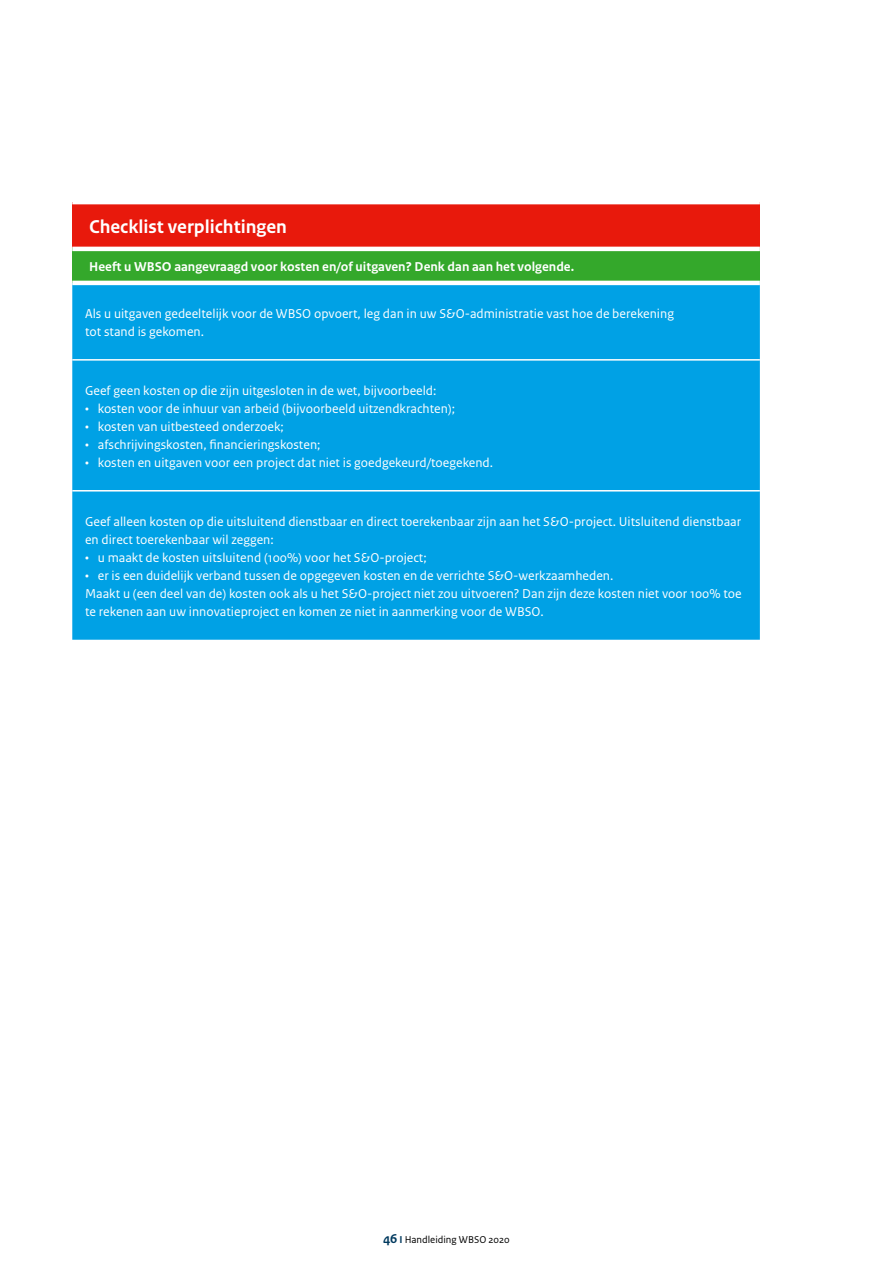
<style>
.page{position:relative;width:893px;height:1263px;background:#fff}
.page>*{position:absolute;margin:0;border:0;box-sizing:border-box;transform-origin:0 0}
.Tabel_Koppen{font:700 19.5px "Rijksoverheid Sans Text";color:#fff}
.Tabeltekst-wit{font:13.5px/18px "Rijksoverheid Sans Text";color:#fff}
.Tabel_Koppen-2{font:700 13.5px "Rijksoverheid Sans Text";color:#fff}
.t1{font:10.5px "Rijksoverheid Sans Text";color:#000}
.s1{font-weight:700;font-size:13.5px;color:#00395e}
.s2{font-weight:700;color:#00395e}
</style>
<div class="page">
<div style="left:72px;top:202px;width:688px;height:47px;background:#e8190c"></div>
<div style="left:72px;top:249px;width:688px;height:34px;background:#34a82b"></div>
<div style="left:72px;top:285px;width:688px;height:355px;background:#00a1e5"></div>
<hr style="left:72px;top:200px;width:688px;height:4px;background:#fff">
<hr style="left:72px;top:247px;width:688px;height:4px;background:#fff">
<hr style="left:72px;top:359px;width:688px;height:2px;background:#fff">
<hr style="left:72px;top:490px;width:688px;height:1px;background:#fff">
<hr style="left:72px;top:281px;width:688px;height:4px;background:#fff">
<p class="Tabel_Koppen" style="left:89px;top:216px;width:199px">Checklist verplichtingen</p>
<p class="Tabel_Koppen-2" style="left:89px;top:259px;width:486px">Heeft u WBSO aangevraagd voor kosten en/of uitgaven? Denk dan aan het volgende.</p>
<p class="Tabeltekst-wit" style="left:85px;top:305px;width:590px">Als u uitgaven gedeeltelijk voor de WBSO opvoert, leg dan in uw S&amp;O-administratie vast hoe de berekening tot stand is gekomen.</p>
<p class="Tabeltekst-wit" style="left:85px;top:382px;width:353px">Geef geen kosten op die zijn uitgesloten in de wet, bijvoorbeeld:</p>
<p class="Tabeltekst-wit" style="left:85px;top:400px;width:371px">• kosten voor de inhuur van arbeid (bijvoorbeeld uitzendkrachten);</p>
<p class="Tabeltekst-wit" style="left:85px;top:418px;width:200px">• kosten van uitbesteed onderzoek;</p>
<p class="Tabeltekst-wit" style="left:85px;top:436px;width:237px">• afschrijvingskosten, financieringskosten;</p>
<p class="Tabeltekst-wit" style="left:85px;top:454px;width:410px">• kosten en uitgaven voor een project dat niet is goedgekeurd/toegekend.</p>
<p class="Tabeltekst-wit" style="left:85px;top:512px;width:658px">Geef alleen kosten op die uitsluitend dienstbaar en direct toerekenbaar zijn aan het S&amp;O-project. Uitsluitend dienstbaar en direct toerekenbaar wil zeggen:</p>
<p class="Tabeltekst-wit" style="left:85px;top:548px;width:343px">• u maakt de kosten uitsluitend (100%) voor het S&amp;O-project;</p>
<p class="Tabeltekst-wit" style="left:85px;top:566px;width:530px">• er is een duidelijk verband tussen de opgegeven kosten en de verrichte S&amp;O-werkzaamheden.</p>
<p class="Tabeltekst-wit" style="left:85px;top:584px;width:658px">Maakt u (een deel van de) kosten ook als u het S&amp;O-project niet zou uitvoeren? Dan zijn deze kosten niet voor 100% toe te rekenen aan uw innovatieproject en komen ze niet in aanmerking voor de WBSO.</p>
<p class="t1" style="left:383px;top:1233px;width:128px"><span class="s1">46</span> <span class="s2">I</span> Handleiding WBSO 2020</p>
</div>
